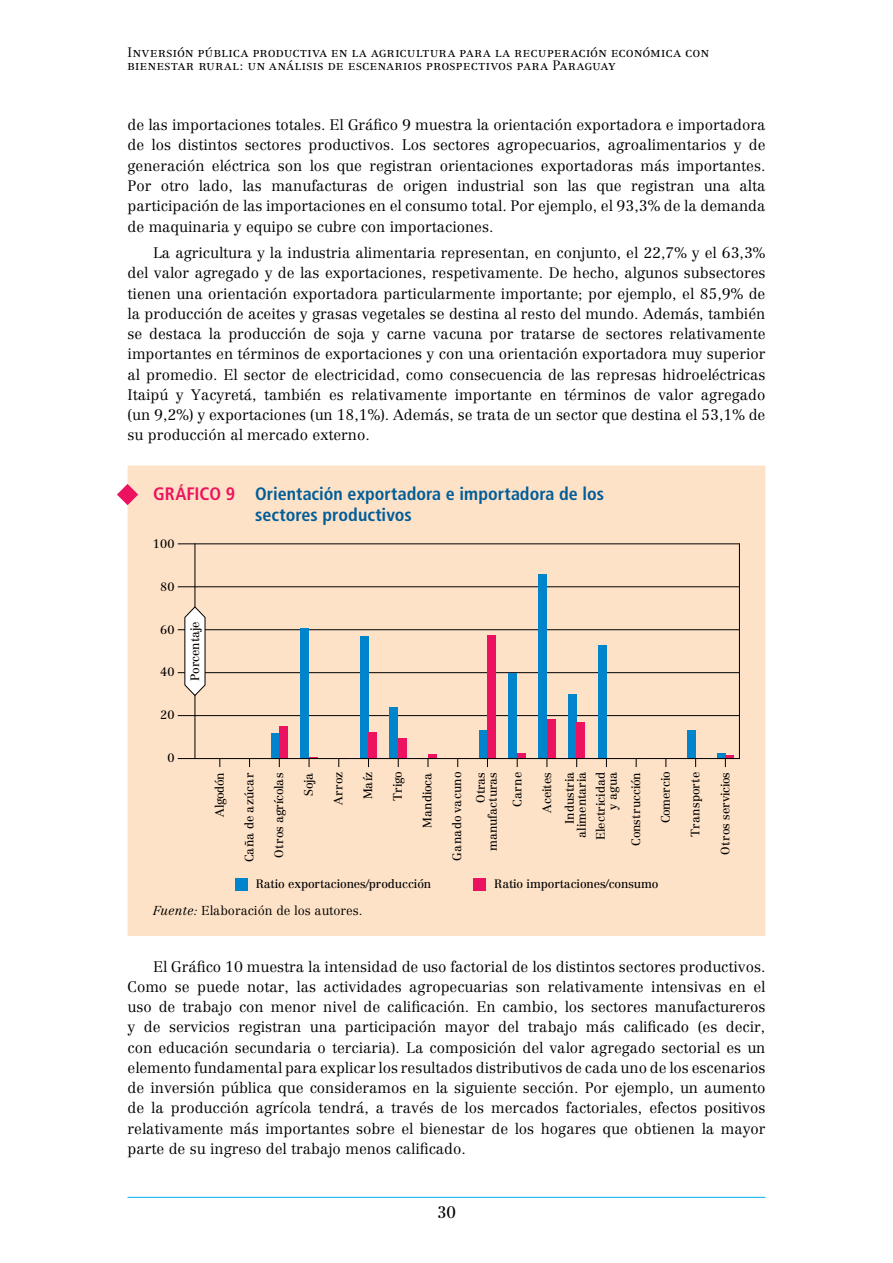
<style>
.page{position:relative;width:893px;height:1263px;background:#fff}
.page>*{position:absolute;margin:0;border:0;box-sizing:border-box;transform-origin:0 0}
.t1{font:700 condensed 18px/21px "Frutiger LT Pro";color:#005d98}
.t2{font:16.5px "Centennial LT Std";color:#000}
.t3{font:300 15px/20.2px "Centennial LT Std";color:#000;text-align:justify}
.t4{font:300 13.5px/13.5px "Centennial LT Std";letter-spacing:.025em;color:#000}
.t5{font:300 12.75px "Centennial LT Std";color:#000}
.t6{font:12px/12px "Centennial LT Std";color:#000;text-align:right}
.t7{font:12px "Centennial LT Std";letter-spacing:.025em;color:#000}
.t8{font:12px "Centennial LT Std";letter-spacing:.03em;color:#000}
.t9{font:12px "Centennial LT Std";letter-spacing:-.03em;color:#000}
.s1{color:#ed125f}
.s2{font-style:italic}
</style>
<div class="page">
<hr style="left:128px;top:1197px;width:637px;height:1px;background:#00aeef">
<div style="left:128px;top:465px;width:637px;height:471px;background:#fee2c7"></div>
<hr style="left:178px;top:586px;width:561px;height:1px;background:#000">
<hr style="left:178px;top:629px;width:561px;height:1px;background:#000">
<hr style="left:178px;top:672px;width:561px;height:1px;background:#000">
<hr style="left:178px;top:715px;width:561px;height:1px;background:#000">
<hr style="left:178px;top:544px;width:561px;height:1px;background:#000">
<div style="left:717px;top:753px;width:8px;height:5px;background:#0084cb"></div>
<div style="left:687px;top:730px;width:9px;height:28px;background:#0084cb"></div>
<svg style="left:725px;top:755px;width:9px;height:12px"></svg>
<hr style="left:195px;top:544px;width:1px;height:214px;background:#000">
<hr style="left:739px;top:544px;width:1px;height:214px;background:#000">
<svg style="left:184px;top:606px;width:21px;height:90px"></svg>
<div style="left:235px;top:878px;width:12px;height:13px;background:#0084cb"></div>
<div style="left:473px;top:878px;width:13px;height:13px;background:#ed125f"></div>
<hr style="left:178px;top:758px;width:561px;height:1px;background:#000">
<svg style="left:117px;top:484px;width:21px;height:21px"></svg>
<img style="left:224px;top:465px;width:445px;height:390px">
<p class="t4" style="left:128px;top:45px;width:583px">Inversión pública productiva en la agricultura para la recuperación económica con bienestar rural: un análisis de escenarios prospectivos para Paraguay</p>
<p class="t3" style="left:128px;top:115px;width:639px">de las importaciones totales. El Gráfico 9 muestra la orientación exportadora e importadora de los distintos sectores productivos. Los sectores agropecuarios, agroalimentarios y de generación eléctrica son los que registran orientaciones exportadoras más importantes.<br>Por otro lado, las manufacturas de origen industrial son las que registran una alta participación de las importaciones en el consumo total. Por ejemplo, el 93,3% de la demanda de maquinaria y equipo se cubre con importaciones.</p>
<p class="t3" style="left:128px;top:243px;width:639px;text-indent:26px">La agricultura y la industria alimentaria representan, en conjunto, el 22,7% y el 63,3% del valor agregado y de las exportaciones, respetivamente. De hecho, algunos subsectores tienen una orientación exportadora particularmente importante; por ejemplo, el 85,9% de la producción de aceites y grasas vegetales se destina al resto del mundo. Además, también se destaca la producción de soja y carne vacuna por tratarse de sectores relativamente importantes en términos de exportaciones y con una orientación exportadora muy superior al promedio. El sector de electricidad, como consecuencia de las represas hidroeléctricas Itaipú y Yacyretá, también es relativamente importante en términos de valor agregado (un 9,2%) y exportaciones (un 18,1%). Además, se trata de un sector que destina el 53,1% de su producción al mercado externo.</p>
<p class="t1" style="left:255px;top:484px;width:350px;text-indent:-102px"><span class="s1">GRÁFICO 9</span> Orientación exportadora e importadora de los sectores productivos</p>
<p class="t6" style="left:153px;top:538px;width:23px">100</p>
<p class="t6" style="left:160px;top:581px;width:16px">80</p>
<p class="t6" style="left:160px;top:623px;width:16px">60</p>
<p class="t6" style="left:160px;top:666px;width:16px">40</p>
<p class="t6" style="left:160px;top:709px;width:16px">20</p>
<p class="t6" style="left:168px;top:752px;width:9px">0</p>
<p class="t6" style="left:189px;top:681px;width:61px;rotate:-90deg">Porcentaje</p>
<p class="t6" style="left:213px;top:817px;width:46px;rotate:-90deg">Algodón</p>
<p class="t6" style="left:243px;top:862px;width:91px;rotate:-90deg">Caña de azúcar</p>
<p class="t7" style="left:272px;top:858px;width:87px;rotate:-90deg">Otros agrícolas</p>
<p class="t6" style="left:303px;top:796px;width:25px;rotate:-90deg">Soja</p>
<p class="t6" style="left:332px;top:805px;width:34px;rotate:-90deg">Arroz</p>
<p class="t6" style="left:362px;top:799px;width:28px;rotate:-90deg">Maíz</p>
<p class="t6" style="left:392px;top:801px;width:31px;rotate:-90deg">Trigo</p>
<p class="t6" style="left:421px;top:828px;width:56px;rotate:-90deg">Mandioca</p>
<p class="t7" style="left:450px;top:861px;width:91px;rotate:-90deg">Ganado vacuno</p>
<p class="t6" style="left:511px;top:807px;width:36px;rotate:-90deg">Carne</p>
<p class="t6" style="left:541px;top:813px;width:42px;rotate:-90deg">Aceites</p>
<p class="t6" style="left:630px;top:846px;width:75px;rotate:-90deg">Construcción</p>
<p class="t9" style="left:659px;top:823px;width:53px;rotate:-90deg">Comercio</p>
<p class="t8" style="left:688px;top:837px;width:66px;rotate:-90deg">Transporte</p>
<p class="t6" style="left:719px;top:855px;width:84px;rotate:-90deg">Otros servicios</p>
<p class="t6" style="left:475px;top:851px;width:80px;rotate:-90deg">Otras manufacturas</p>
<p class="t6" style="left:564px;top:838px;width:67px;rotate:-90deg">Industria alimentaria</p>
<p class="t6" style="left:595px;top:840px;width:70px;rotate:-90deg">Electricidad y agua</p>
<p class="t6" style="left:256px;top:878px;width:177px">Ratio exportaciones/producción</p>
<p class="t6" style="left:494px;top:878px;width:166px">Ratio importaciones/consumo</p>
<p class="t5" style="left:153px;top:903px;width:211px"><span class="s2">Fuente:</span> Elaboración de los autores.</p>
<p class="t3" style="left:128px;top:956px;width:639px;text-indent:26px">El Gráfico 10 muestra la intensidad de uso factorial de los distintos sectores productivos.<br>Como se puede notar, las actividades agropecuarias son relativamente intensivas en el uso de trabajo con menor nivel de calificación. En cambio, los sectores manufactureros y de servicios registran una participación mayor del trabajo más calificado (es decir, con educación secundaria o terciaria). La composición del valor agregado sectorial es un elemento fundamental para explicar los resultados distributivos de cada uno de los escenarios de inversión pública que consideramos en la siguiente sección. Por ejemplo, un aumento de la producción agrícola tendrá, a través de los mercados factoriales, efectos positivos relativamente más importantes sobre el bienestar de los hogares que obtienen la mayor parte de su ingreso del trabajo menos calificado.</p>
<p class="t2" style="left:437px;top:1203px;width:20px">30</p>
</div>
